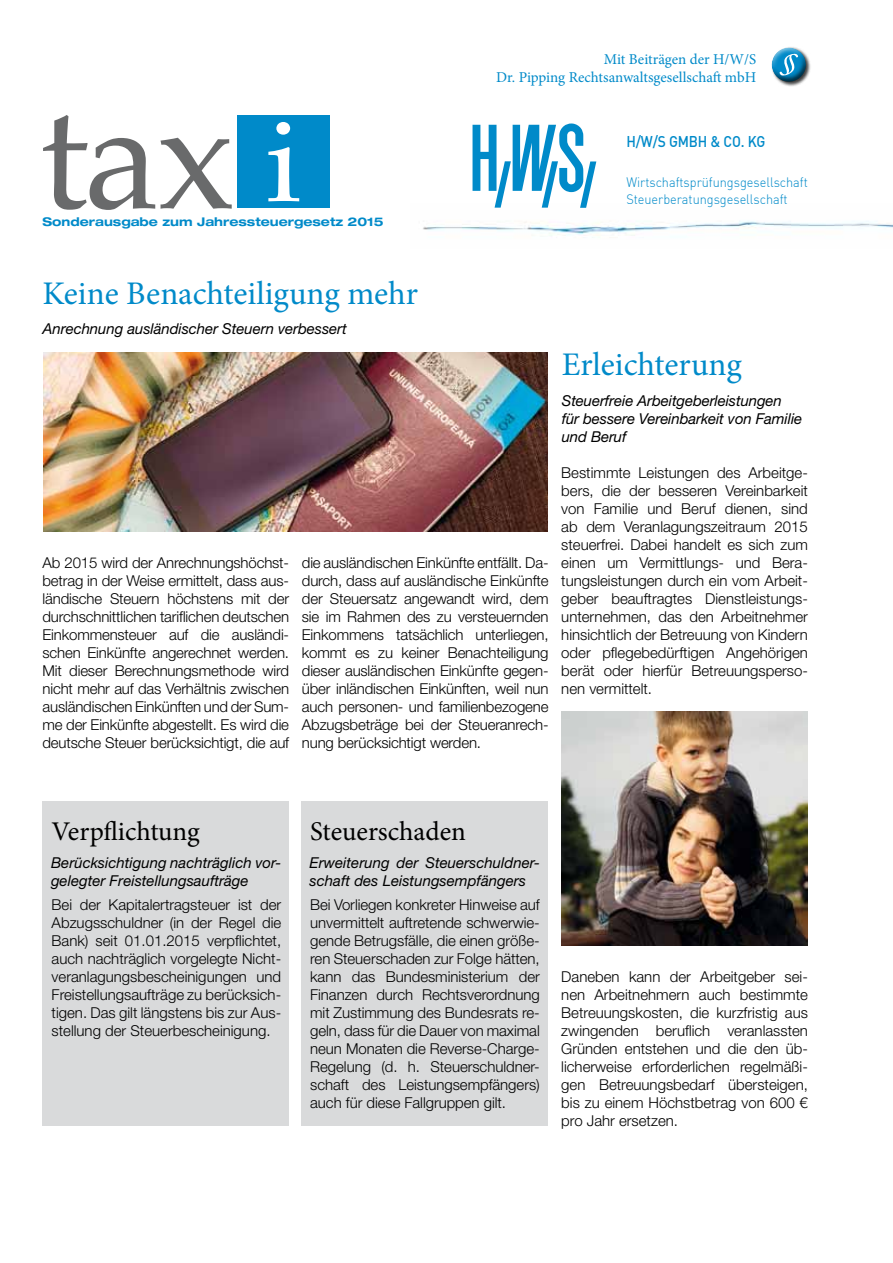
<style>
.page{position:relative;width:893px;height:1263px;background:#fff}
.page>*{position:absolute;margin:0;border:0;box-sizing:border-box;transform-origin:0 0}
.t1{font:33px "Minion Pro";color:#008ac9}
.t2{font:27px "Minion Pro";color:#000}
.t3{font:500 15.3px "DIN";letter-spacing:-.01em;color:#008ac9;scale:.9 1}
.t4{font:300 15px/18px "Helvetica Neue LT";color:#000;text-align:justify}
.t5{font:italic 15px/18px "Helvetica Neue LT";color:#000}
.t6{font:15px/18px "Minion Pro";color:#008ac9;text-align:right}
.t7{font:300 13.35px/17.2px "DIN";letter-spacing:-.005em;color:#008ac9;scale:.95 1}
.t8{font:700 expanded 12px "Helvetica Neue LT";color:#008ac9}
</style>
<div class="page">
<img style="left:423px;top:221px;width:470px;height:17px">
<svg style="left:472px;top:123px;width:124px;height:85px"></svg>
<div style="left:771px;top:47px;width:40px;height:40px;background:#000;opacity:.75"></div>
<svg style="left:771px;top:47px;width:38px;height:37px"></svg>
<svg style="left:43px;top:115px;width:112px;height:95px"></svg>
<svg style="left:161px;top:138px;width:71px;height:71px"></svg>
<div style="left:237px;top:115px;width:93px;height:93px;background:#008ac9"></div>
<svg style="left:268px;top:147px;width:31px;height:54px"></svg>
<svg style="left:276px;top:122px;width:14px;height:13px"></svg>
<img style="left:43px;top:353px;width:505px;height:178px">
<div style="left:43px;top:802px;width:246px;height:324px;background:#d9dadb"></div>
<div style="left:301px;top:802px;width:247px;height:324px;background:#d9dadb"></div>
<img style="left:561px;top:712px;width:247px;height:234px">
<p class="t6" style="left:496px;top:50px;width:261px">Mit Beiträgen der H/W/S<br>Dr. Pipping Rechtsanwaltsgesellschaft mbH</p>
<p class="t8" style="left:43px;top:214px;width:343px">Sonderausgabe zum Jahressteuergesetz 2015</p>
<p class="t3" style="left:626px;top:131px;width:156px">H/W/S GMBH &amp; CO. KG</p>
<p class="t7" style="left:626px;top:174px;width:192px">Wirtschaftsprüfungsgesellschaft<br>Steuerberatungsgesellschaft</p>
<h1 class="t1" style="left:43px;top:271px;width:377px">Keine Benachteiligung mehr</h1>
<p class="t5" style="left:43px;top:319px;width:306px">Anrechnung ausländischer Steuern verbessert</p>
<p class="t4" style="left:43px;top:553px;width:248px">Ab 2015 wird der Anrechnungshöchst&shy;betrag in der Weise ermittelt, dass aus&shy;ländische Steuern höchstens mit der durchschnittlichen tariflichen deutschen Einkommensteuer auf die ausländi&shy;schen Einkünfte angerechnet werden.<br>Mit dieser Berechnungsmethode wird nicht mehr auf das Verhältnis zwischen ausländischen Einkünften und der Sum&shy;me der Einkünfte abgestellt. Es wird die deutsche Steuer berücksichtigt, die auf</p>
<p class="t4" style="left:302px;top:553px;width:248px">die ausländischen Einkünfte entfällt. Da&shy;durch, dass auf ausländische Einkünfte der Steuersatz angewandt wird, dem sie im Rahmen des zu versteuernden Einkommens tatsächlich unterliegen, kommt es zu keiner Benachteiligung dieser ausländischen Einkünfte gegen&shy;über inländischen Einkünften, weil nun auch personen- und familienbezogene Abzugsbeträge bei der Steueranrech&shy;nung berücksichtigt werden.</p>
<h1 class="t1" style="left:562px;top:342px;width:182px">Erleichterung</h1>
<p class="t5" style="left:562px;top:391px;width:242px">Steuerfreie Arbeitgeberleistungen für bessere Vereinbarkeit von Familie und Beruf</p>
<p class="t4" style="left:561px;top:463px;width:248px">Bestimmte Leistungen des Arbeitge&shy;bers, die der besseren Vereinbarkeit von Familie und Beruf dienen, sind ab dem Veranlagungszeitraum 2015 steuerfrei. Dabei handelt es sich zum einen um Vermittlungs- und Bera&shy;tungsleistungen durch ein vom Arbeit&shy;geber beauftragtes Dienstleistungs&shy;unternehmen, das den Arbeitnehmer hinsichtlich der Betreuung von Kindern oder pflegebedürftigen Angehörigen berät oder hierfür Betreuungsperso&shy;nen vermittelt.</p>
<h2 class="t2" style="left:52px;top:813px;width:150px">Verpflichtung</h2>
<h2 class="t2" style="left:310px;top:813px;width:157px">Steuerschaden</h2>
<p class="t5" style="left:51px;top:853px;width:232px">Berücksichtigung nachträglich vor&shy;gelegter Freistellungsaufträge</p>
<p class="t5" style="left:310px;top:853px;width:232px">Erweiterung der Steuerschuldner&shy;schaft des Leistungsempfängers</p>
<p class="t4" style="left:52px;top:895px;width:231px;text-align:left">Bei der Kapitalertragsteuer ist der Abzugsschuldner (in der Regel die Bank) seit 01.01.2015 verpflichtet, auch nachträglich vorgelegte Nicht&shy;veranlagungsbescheinigungen und Freistellungsaufträge zu berücksich&shy;tigen. Das gilt längstens bis zur Aus&shy;stellung der Steuerbescheinigung.</p>
<p class="t4" style="left:310px;top:895px;width:231px">Bei Vorliegen konkreter Hinweise auf unvermittelt auftretende schwerwie&shy;gende Betrugsfälle, die einen größe&shy;ren Steuerschaden zur Folge hätten, kann das Bundesministerium der Finanzen durch Rechtsverordnung mit Zustimmung des Bundesrats re&shy;geln, dass für die Dauer von maximal neun Monaten die Reverse-Charge-Regelung (d. h. Steuerschuldner&shy;schaft des Leistungsempfängers) auch für diese Fallgruppen gilt.</p>
<p class="t4" style="left:561px;top:967px;width:248px;text-align:left">Daneben kann der Arbeitgeber sei&shy;nen Arbeitnehmern auch bestimmte Betreuungskosten, die kurzfristig aus zwingenden beruflich veranlassten Gründen entstehen und die den üb&shy;licherweise erforderlichen regelmäßi&shy;gen Betreuungsbedarf übersteigen, bis zu einem Höchstbetrag von 600 € pro Jahr ersetzen.</p>
</div>
